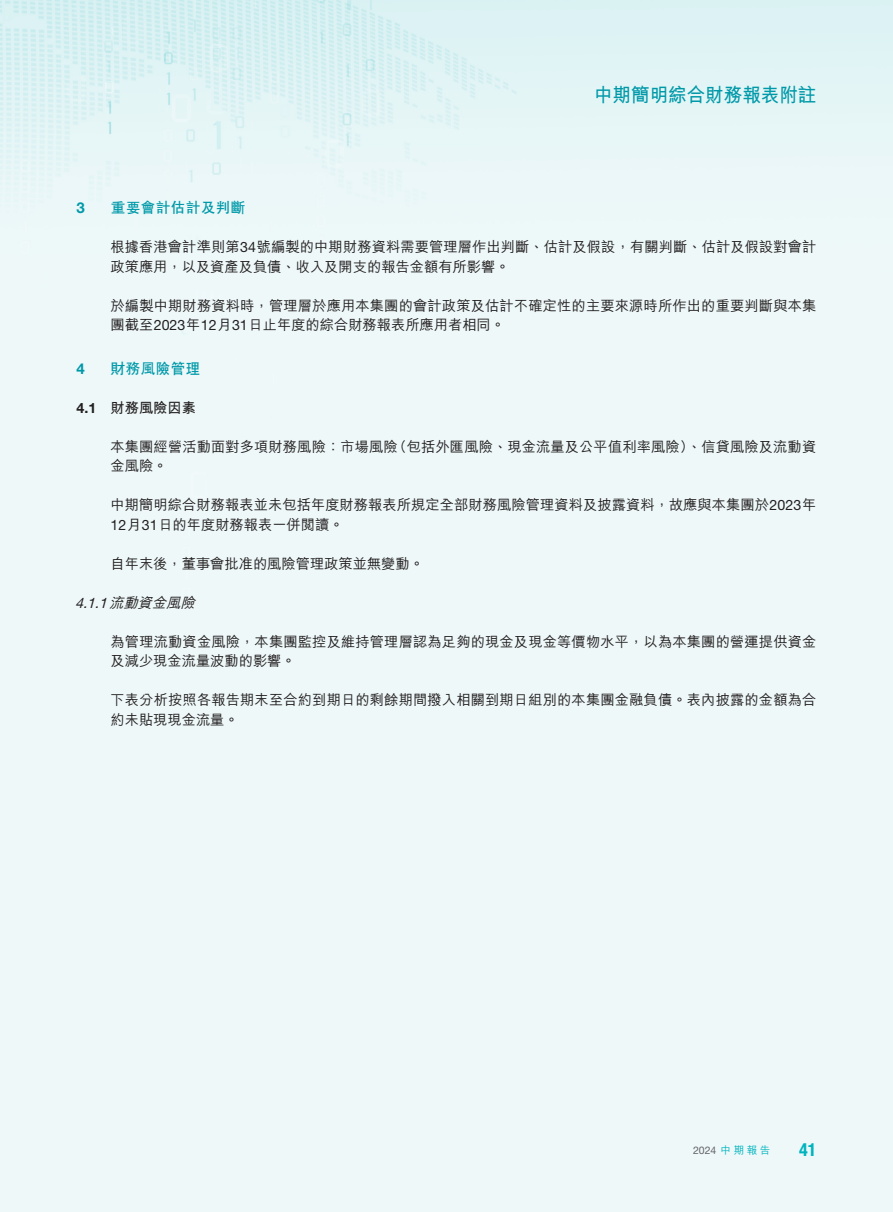
<style>
.page{position:relative;width:893px;height:1212px;background:#fff}
.page>*{position:absolute;margin:0;border:0;box-sizing:border-box;transform-origin:0 0}
.t1{font:700 19.5px "M Hei HK";color:#0099a9;scale:.95 1}
.t2{font:700 condensed 18px "Helvetica Neue LT Std";color:#00b4be}
.t3{font:700 15px "C Hei 2 HK";color:#0099a9}
.t4{font:700 15px "Helvetica Neue LT Std";color:#0099a9}
.t5{font:500 14.25px/19.5px "M Hei HK";letter-spacing:.01em;color:#231f20}
.t6{font:italic 500 14.25px "M Hei HK";color:#231f20}
.t7{font:700 14.25px "M Hei HK";color:#231f20}
.t8{font:10.5px "Helvetica Neue LT Std";color:#636366}
.s1{font-family:"Helvetica Neue LT Std";font-weight:400}
.s2{font-family:"Helvetica Neue LT Std"}
.s3{font-family:"M Hei HK";font-weight:500;color:#00b4be}
</style>
<div class="page">
<img style="left:0;top:0;width:893px;height:1212px">
<h1 class="t1" style="left:594px;top:81px;width:236px">中期簡明綜合財務報表附註</h1>
<p class="t4" style="left:77px;top:199px;width:10px">3</p>
<p class="t3" style="left:111px;top:197px;width:136px">重要會計估計及判斷</p>
<p class="t5" style="left:111px;top:236px;width:707px">根據香港會計準則第<span class="s1">34</span>號編製的中期財務資料需要管理層作出判斷、估計及假設，有關判斷、估計及假設對會計政策應用，以及資產及負債、收入及開支的報告金額有所影響。</p>
<p class="t5" style="left:111px;top:295px;width:707px">於編製中期財務資料時，管理層於應用本集團的會計政策及估計不確定性的主要來源時所作出的重要判斷與本集團截至<span class="s1">2023</span>年<span class="s1">12</span>月<span class="s1">31</span>日止年度的綜合財務報表所應用者相同。</p>
<p class="t4" style="left:77px;top:359px;width:10px">4</p>
<p class="t3" style="left:111px;top:357px;width:91px">財務風險管理</p>
<p class="t7" style="left:77px;top:397px;width:121px"><span class="s2">4.1</span> 財務風險因素</p>
<p class="t5" style="left:111px;top:436px;width:707px">本集團經營活動面對多項財務風險：市場風險（包括外匯風險、現金流量及公平值利率風險）、信貸風險及流動資金風險。</p>
<p class="t5" style="left:111px;top:494px;width:707px">中期簡明綜合財務報表並未包括年度財務報表所規定全部財務風險管理資料及披露資料，故應與本集團於<span class="s1">2023</span>年<br><span class="s1">12</span>月<span class="s1">31</span>日的年度財務報表一併閱讀。</p>
<p class="t5" style="left:111px;top:553px;width:315px">自年末後，董事會批准的風險管理政策並無變動。</p>
<p class="t6" style="left:75px;top:592px;width:126px"><span class="s1">4.1.1</span>流動資金風險</p>
<p class="t5" style="left:111px;top:631px;width:707px">為管理流動資金風險，本集團監控及維持管理層認為足夠的現金及現金等價物水平，以為本集團的營運提供資金及減少現金流量波動的影響。</p>
<p class="t5" style="left:111px;top:689px;width:707px">下表分析按照各報告期末至合約到期日的剩餘期間撥入相關到期日組別的本集團金融負債。表內披露的金額為合約未貼現現金流量。</p>
<p class="t8" style="left:693px;top:1144px;width:79px">2024 <span class="s3">中期報告</span></p>
<p class="t2" style="left:799px;top:1138px;width:19px">41</p>
</div>
